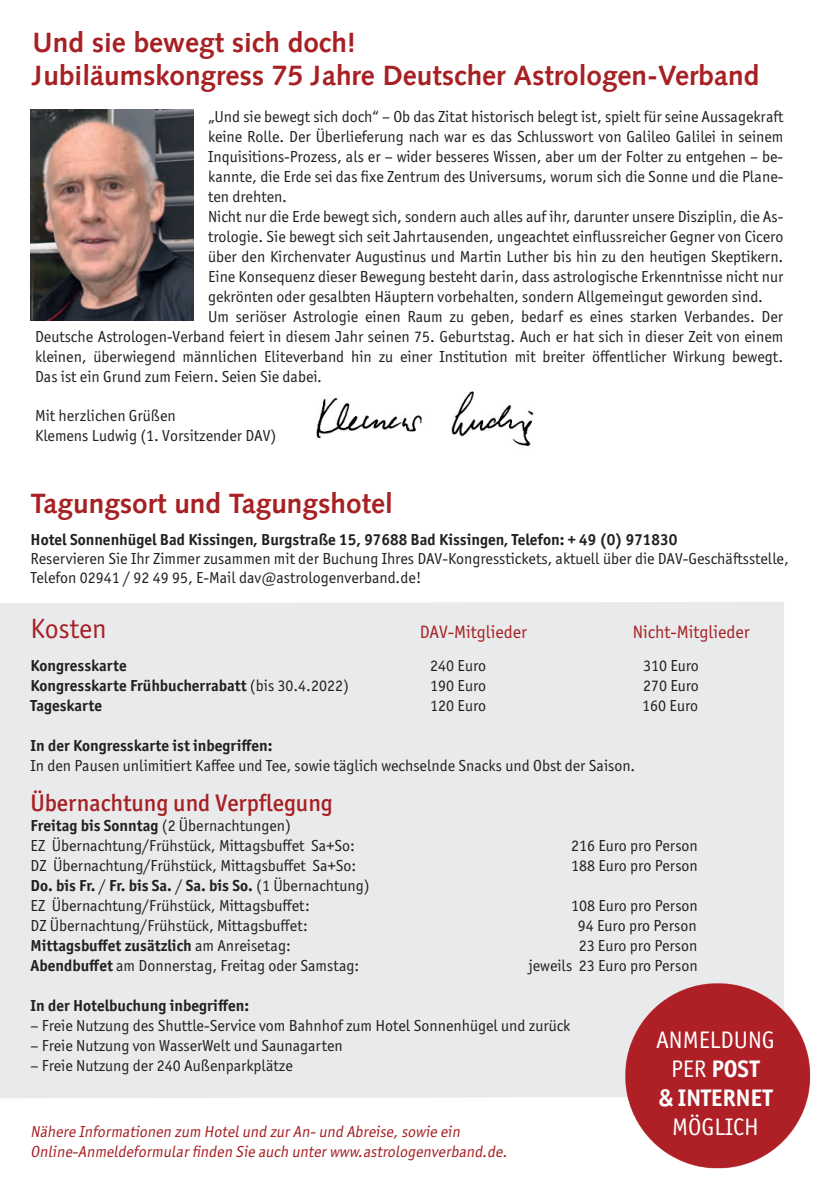
<style>
.page{position:relative;width:828px;height:1191px;background:#fff}
.page>*{position:absolute;margin:0;border:0;box-sizing:border-box;transform-origin:0 0}
.t1{font:700 28px/33.6px "Syntax LT Pro";color:#a72024}
.t2{font:28px "Officina Sans ITC Pro";color:#a72024}
.t3{font:500 24px "Officina Sans ITC Pro";color:#a72024}
.t4{font:700 24px/28.8px "Officina Sans ITC Pro";color:#fff;text-align:center}
.t5{font:24px "Officina Sans ITC Pro";color:#fff}
.t6{font:18px "Officina Sans ITC Pro";color:#a72024}
.t7{font:16px/20px "Officina Sans ITC Pro";color:#231f20}
.t8{font:700 16px "Officina Sans ITC Pro";color:#231f20}
.t9{font:italic 16px/20px "Officina Sans ITC Pro";color:#a72024}
.s1{font-weight:400}
.s2{font-weight:700}
</style>
<div class="page">
<div style="left:0;top:602px;width:784px;height:496px;background:#e9eaeb"></div>
<img style="left:578px;top:933px;width:233px;height:236px">
<img style="left:316px;top:391px;width:218px;height:55px">
<img style="left:31px;top:109px;width:162px;height:212px">
<h1 class="t1" style="left:33px;top:25px;width:728px">Und sie bewegt sich doch!<br>Jubiläumskongress 75 Jahre Deutscher Astrologen-Verband</h1>
<p class="t7" style="left:208px;top:106px;width:577px">„Und sie bewegt sich doch“ – Ob das Zitat historisch belegt ist, spielt für seine Aussagekraft</p>
<p class="t7" style="left:208px;top:126px;width:577px">keine Rolle. Der Überlieferung nach war es das Schlusswort von Galileo Galilei in seinem</p>
<p class="t7" style="left:208px;top:146px;width:576px">Inquisitions-Prozess, als er – wider besseres Wissen, aber um der Folter zu entgehen – be-</p>
<p class="t7" style="left:208px;top:166px;width:577px">kannte, die Erde sei das fixe Zentrum des Universums, worum sich die Sonne und die Plane-</p>
<p class="t7" style="left:208px;top:186px;width:80px">ten drehten.</p>
<p class="t7" style="left:208px;top:206px;width:577px">Nicht nur die Erde bewegt sich, sondern auch alles auf ihr, darunter unsere Disziplin, die As-</p>
<p class="t7" style="left:208px;top:226px;width:577px">trologie. Sie bewegt sich seit Jahrtausenden, ungeachtet einflussreicher Gegner von Cicero</p>
<p class="t7" style="left:208px;top:246px;width:577px">über den Kirchenvater Augustinus und Martin Luther bis hin zu den heutigen Skeptikern.</p>
<p class="t7" style="left:208px;top:266px;width:577px">Eine Konsequenz dieser Bewegung besteht darin, dass astrologische Erkenntnisse nicht nur</p>
<p class="t7" style="left:208px;top:286px;width:556px">gekrönten oder gesalbten Häuptern vorbehalten, sondern Allgemeingut geworden sind.</p>
<p class="t7" style="left:208px;top:306px;width:576px">Um seriöser Astrologie einen Raum zu geben, bedarf es eines starken Verbandes. Der</p>
<p class="t7" style="left:35px;top:326px;width:750px">Deutsche Astrologen-Verband feiert in diesem Jahr seinen 75. Geburtstag. Auch er hat sich in dieser Zeit von einem</p>
<p class="t7" style="left:35px;top:346px;width:749px">kleinen, überwiegend männlichen Eliteverband hin zu einer Institution mit breiter öffentlicher Wirkung bewegt.</p>
<p class="t7" style="left:35px;top:366px;width:288px">Das ist ein Grund zum Feiern. Seien Sie dabei.</p>
<p class="t7" style="left:35px;top:405px;width:243px">Mit herzlichen Grüßen<br>Klemens Ludwig (1. Vorsitzender DAV)</p>
<h1 class="t1" style="left:31px;top:486px;width:364px">Tagungsort und Tagungshotel</h1>
<p class="t8" style="left:31px;top:529px;width:648px">Hotel Sonnenhügel Bad Kissingen, Burgstraße 15, 97688 Bad Kissingen, Telefon: + 49 (0) 971830</p>
<p class="t7" style="left:31px;top:549px;width:759px;line-height:19.2px">Reservieren Sie Ihr Zimmer zusammen mit der Buchung Ihres DAV-Kongresstickets, aktuell über die DAV-Geschäftsstelle,<br>Telefon 02941 / 92 49 95, E-Mail dav@astrologenverband.de!</p>
<h1 class="t2" style="left:31px;top:611px;width:77px">Kosten</h1>
<p class="t6" style="left:420px;top:621px;width:109px">DAV-Mitglieder</p>
<p class="t6" style="left:633px;top:621px;width:118px">Nicht-Mitglieder</p>
<p class="t8" style="left:31px;top:655px;width:98px">Kongresskarte</p>
<p class="t7" style="left:430px;top:655px;width:57px">240 Euro</p>
<p class="t7" style="left:643px;top:655px;width:57px">310 Euro</p>
<p class="t8" style="left:31px;top:675px;width:320px">Kongresskarte Frühbucherrabatt <span class="s1">(bis 30.4.2022)</span></p>
<p class="t7" style="left:430px;top:675px;width:57px">190 Euro</p>
<p class="t7" style="left:643px;top:675px;width:57px">270 Euro</p>
<p class="t8" style="left:31px;top:695px;width:73px">Tageskarte</p>
<p class="t7" style="left:430px;top:695px;width:57px">120 Euro</p>
<p class="t7" style="left:642px;top:695px;width:57px">160 Euro</p>
<p class="t8" style="left:31px;top:735px;width:243px">In der Kongresskarte ist inbegriffen:</p>
<p class="t7" style="left:31px;top:755px;width:606px">In den Pausen unlimitiert Kaffee und Tee, sowie täglich wechselnde Snacks und Obst der Saison.</p>
<h2 class="t3" style="left:31px;top:788px;width:304px">Übernachtung und Verpflegung</h2>
<p class="t7" style="left:31px;top:815px;width:326px"><span class="s2">Freitag bis Sonntag</span> (2 Übernachtungen)<br>EZ Übernachtung/Frühstück, Mittagsbuffet Sa+So:</p>
<p class="t7" style="left:571px;top:835px;width:128px">216 Euro pro Person</p>
<p class="t7" style="left:31px;top:855px;width:327px">DZ Übernachtung/Frühstück, Mittagsbuffet Sa+So:</p>
<p class="t7" style="left:571px;top:855px;width:128px">188 Euro pro Person</p>
<p class="t7" style="left:31px;top:875px;width:341px"><span class="s2">Do. bis Fr.</span> / <span class="s2">Fr. bis Sa.</span> / <span class="s2">Sa. bis So.</span> (1 Übernachtung)<br>EZ Übernachtung/Frühstück, Mittagsbuffet:</p>
<p class="t7" style="left:571px;top:895px;width:128px">108 Euro pro Person</p>
<p class="t7" style="left:31px;top:915px;width:279px">DZ Übernachtung/Frühstück, Mittagsbuffet:</p>
<p class="t7" style="left:578px;top:915px;width:120px">94 Euro pro Person</p>
<p class="t8" style="left:31px;top:935px;width:262px">Mittagsbuffet zusätzlich <span class="s1">am Anreisetag:</span></p>
<p class="t7" style="left:578px;top:935px;width:120px">23 Euro pro Person</p>
<p class="t7" style="left:31px;top:955px;width:330px"><span class="s2">Abendbuffet</span> am Donnerstag, Freitag oder Samstag:</p>
<p class="t7" style="left:529px;top:955px;width:170px">jeweils 23 Euro pro Person</p>
<p class="t8" style="left:31px;top:995px;width:220px">In der Hotelbuchung inbegriffen:</p>
<p class="t7" style="left:31px;top:1015px;width:541px">– Freie Nutzung des Shuttle-Service vom Bahnhof zum Hotel Sonnenhügel und zurück</p>
<p class="t7" style="left:31px;top:1035px;width:313px">– Freie Nutzung von WasserWelt und Saunagarten</p>
<p class="t7" style="left:31px;top:1055px;width:264px">– Freie Nutzung der 240 Außenparkplätze</p>
<h2 class="t4" style="left:656px;top:1025px;width:120px"><span class="s1">ANMELDUNG<br>PER</span> POST<br>&amp; INTERNET</h2>
<h2 class="t5" style="left:672px;top:1112px;width:88px">MÖGLICH</h2>
<p class="t9" style="left:31px;top:1121px;width:481px">Nähere Informationen zum Hotelund zurAn- und Abreise,sowie ein<br>Online-Anmeldeformularfinden Sie auch unterwww.astrologenverband.de.</p>
</div>
